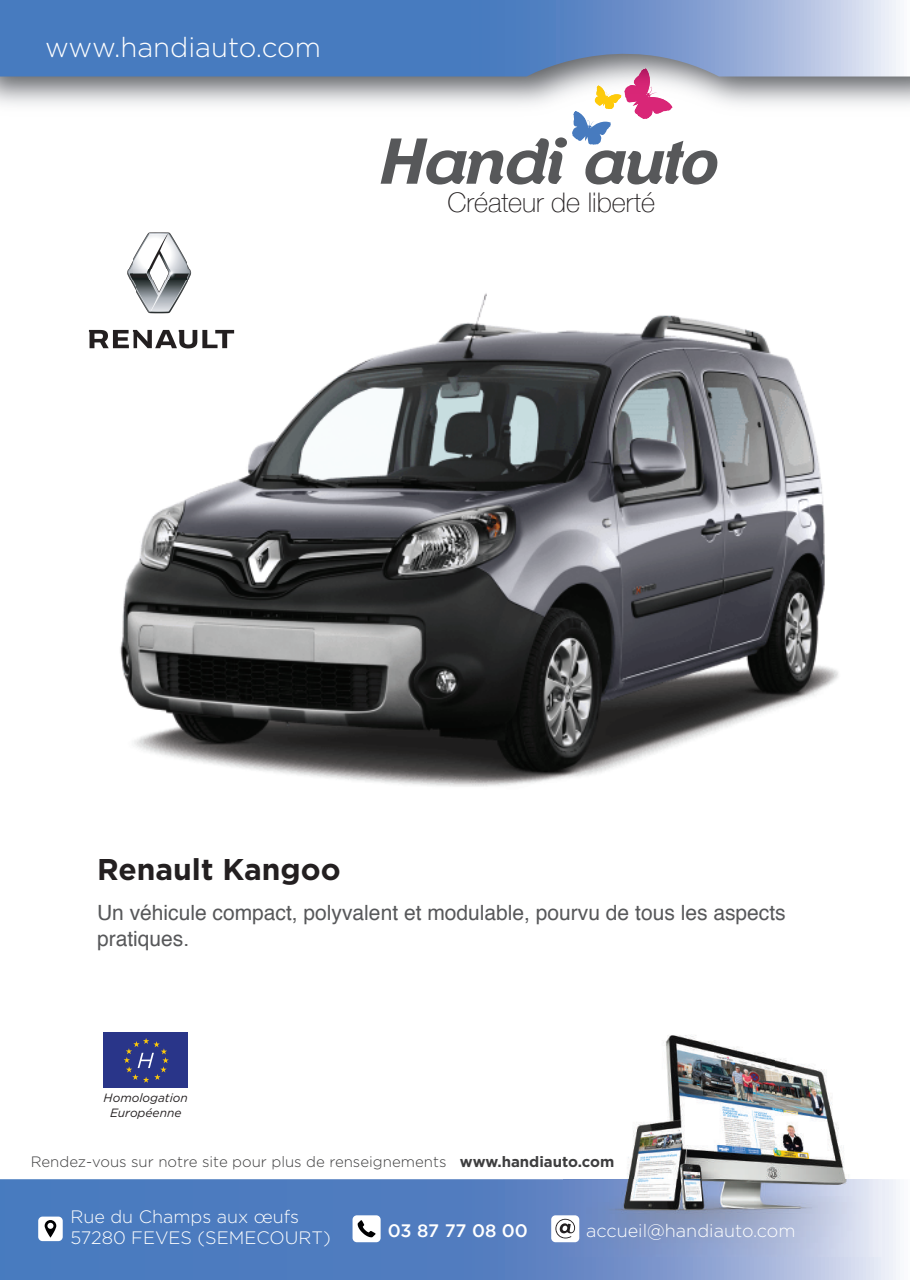
<style>
.page{position:relative;width:910px;height:1280px;background:#fff}
.page>*{position:absolute;margin:0;border:0;box-sizing:border-box;transform-origin:0 0}
.t1{font:italic 700 62.85px "Clemente P Dan";color:#57585a}
.t2{font:700 30px "Gotham";color:#231f20}
.t3{font:300 27.6px "Gotham";color:#fff}
.t4{font:100 27px "Helvetica Neue";color:#231f20}
.t5{font:21px/25.2px "Helvetica";color:#57585a}
.t6{font:300 18px/21.6px "Gotham";color:#fff}
.t7{font:500 18px "Gotham";color:#fff}
.t8{font:300 15px "Gotham";color:#3e3e3f}
.t9{font:italic 12px/14.4px "Gotham";color:#231f20;text-align:center}
.s1{font-weight:700}
</style>
<div class="page">
<div style="left:103px;top:1032px;width:85px;height:56px;background:#293589"></div>
<svg style="left:124px;top:1038px;width:45px;height:45px"></svg>
<svg style="left:0;top:1179px;width:900px;height:101px;background:#5c85c3"></svg>
<svg style="left:572px;top:77px;width:102px;height:68px"></svg>
<img style="left:595px;top:85px;width:28px;height:24px">
<svg style="left:0;top:0;width:910px;height:77px;background:#6a90c7"></svg>
<img style="left:564px;top:1035px;width:318px;height:221px">
<div style="left:353px;top:1215px;width:28px;height:27px;background:#fff;border-radius:4px"></div>
<svg style="left:358px;top:1220px;width:18px;height:17px"></svg>
<div style="left:551px;top:1215px;width:28px;height:27px;background:#fff;border-radius:4px"></div>
<svg style="left:555px;top:1219px;width:20px;height:19px"></svg>
<div style="left:38px;top:1216px;width:25px;height:25px;background:#fff;border-radius:4px"></div>
<svg style="left:45px;top:1220px;width:11px;height:18px"></svg>
<img style="left:129px;top:232px;width:61px;height:37px">
<img style="left:127px;top:269px;width:7px;height:11px">
<img style="left:134px;top:269px;width:58px;height:11px">
<img style="left:120px;top:293px;width:718px;height:494px">
<img style="left:88px;top:280px;width:152px;height:77px">
<h3 class="t3" style="left:45px;top:30px;width:278px">www.handiauto.com</h3>
<h1 class="t1" style="left:382px;top:123px;width:340px">Handi auto</h1>
<p class="t4" style="left:447px;top:181px;width:209px">Créateur de liberté</p>
<h2 class="t2" style="left:97px;top:849px;width:245px">Renault Kangoo</h2>
<p class="t5" style="left:97px;top:901px;width:690px">Un véhicule compact, polyvalent et modulable, pourvu de tous les aspects pratiques.</p>
<p class="t9" style="left:104px;top:1091px;width:86px">Homologation<br>Européenne</p>
<p class="t8" style="left:31px;top:1152px;width:585px">Rendez-vous sur notre site pour plus de renseignements <span class="s1">www.handiauto.com</span></p>
<p class="t6" style="left:70px;top:1205px;width:262px">Rue du Champs aux œufs<br>57280 FEVES (SEMECOURT)</p>
<p class="t7" style="left:388px;top:1219px;width:142px">03 87 77 08 00</p>
<p class="t6" style="left:586px;top:1219px;width:211px">accueil@handiauto.com</p>
</div>
